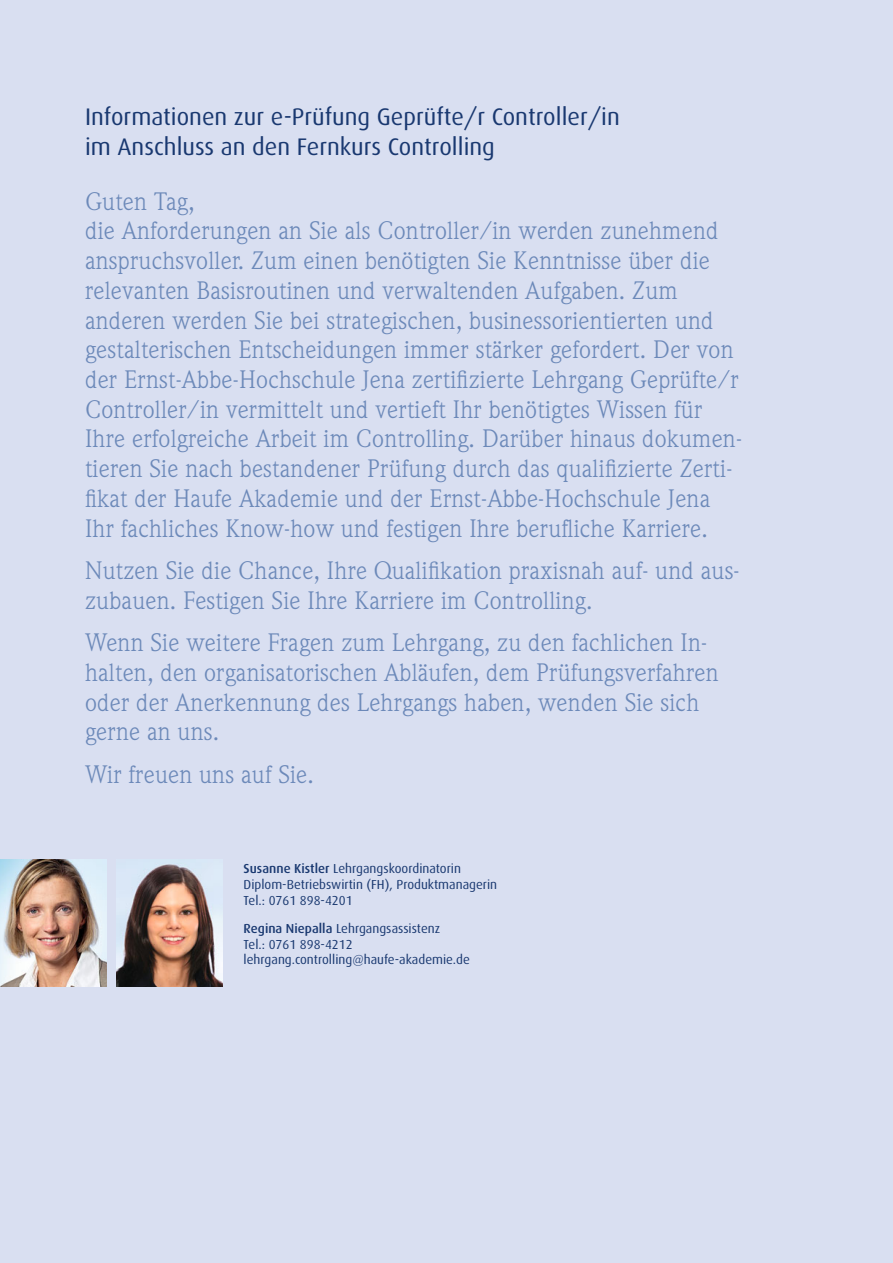
<style>
.page{position:relative;width:893px;height:1263px;background:#d9dff1}
.page>*{position:absolute;margin:0;border:0;box-sizing:border-box;transform-origin:0 0}
.t1{font:24.75px/29.7px "Weidemann";letter-spacing:.01em;color:#6c89b9}
.t2{font:24px/29.7px "Dax";color:#193870}
.t3{font:13.05px/15.6px "Dax";color:#193870}
.s1{font-weight:500}
</style>
<div class="page">
<img style="left:116px;top:864px;width:106px;height:123px">
<img style="left:0;top:859px;width:106px;height:128px">
<p class="t2" style="left:85px;top:103px;width:536px">Informationen zur e-Prüfung Geprüfte/r Controller/in im Anschluss an den Fernkurs Controlling</p>
<p class="t1" style="left:85px;top:189px;width:658px">Guten Tag,<br>die Anforderungen an Sie als Controller/in werden zunehmend anspruchsvoller. Zum einen benötigten Sie Kenntnisse über die relevanten Basisroutinen und verwaltenden Aufgaben. Zum anderen werden Sie bei strategischen, businessorientierten und gestalterischen Entscheidungen immer stärker gefordert. Der von der Ernst-Abbe-Hochschule Jena zertifizierte Lehrgang Geprüfte/r Controller/in vermittelt und vertieft Ihr benötigtes Wissen für Ihre erfolgreiche Arbeit im Controlling. Darüber hinaus dokumen&shy;tieren Sie nach bestandener Prüfung durch das qualifizierte Zerti&shy;fikat der Haufe Akademie und der Ernst-Abbe-Hochschule Jena Ihr fachliches Know-how und festigen Ihre berufliche Karriere.</p>
<p class="t1" style="left:85px;top:558px;width:656px">Nutzen Sie die Chance, Ihre Qualifikation praxisnah auf- und aus&shy;zubauen. Festigen Sie Ihre Karriere im Controlling.</p>
<p class="t1" style="left:85px;top:630px;width:635px">Wenn Sie weitere Fragen zum Lehrgang, zu den fachlichen In&shy;halten, den organisatorischen Abläufen, dem Prüfungsverfahren oder der Anerkennung des Lehrgangs haben, wenden Sie sich gerne an uns.</p>
<p class="t1" style="left:85px;top:761px;width:230px">Wir freuen uns auf Sie.</p>
<p class="t3" style="left:244px;top:862px;width:255px"><span class="s1">Susanne Kistler</span> Lehrgangskoordinatorin<br>Diplom-Betriebswirtin (FH), Produktmanagerin<br>Tel.: 0761 898-4201</p>
<p class="t3" style="left:244px;top:921px;width:228px"><span class="s1">Regina Niepalla</span> Lehrgangsassistenz<br>Tel.: 0761 898-4212 lehrgang.controlling@haufe-akademie.de</p>
</div>
